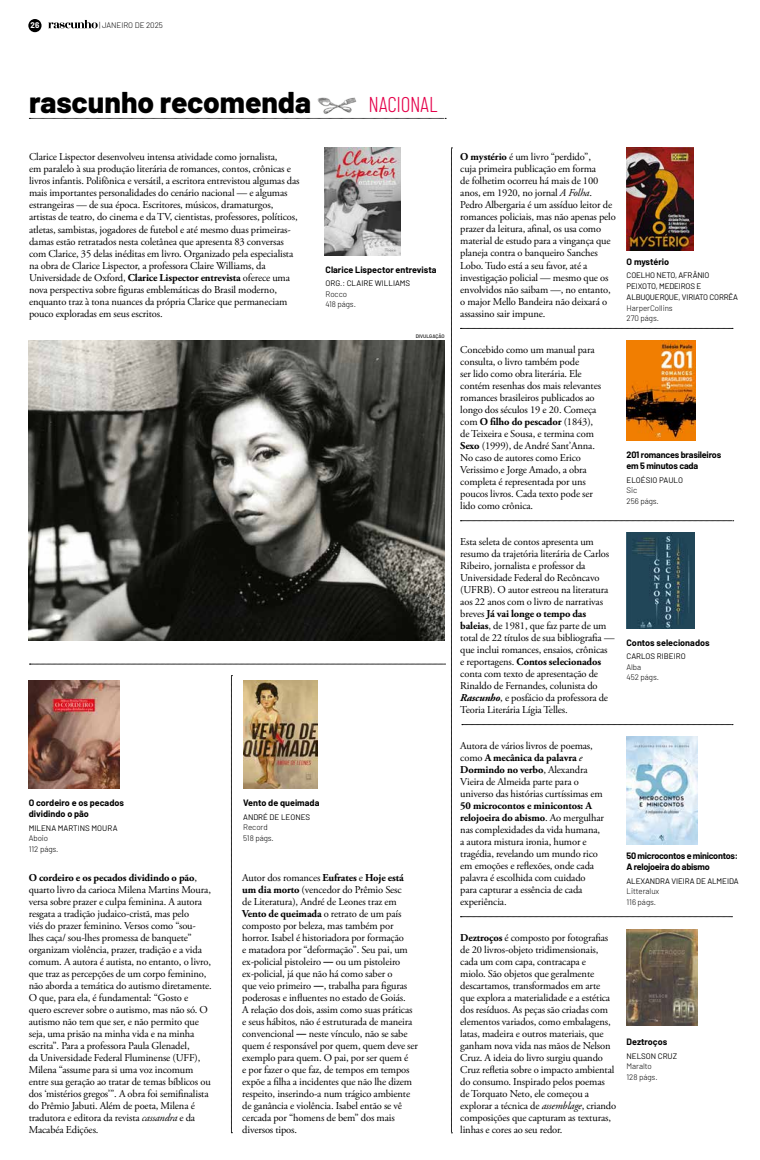
<style>
.page{position:relative;width:760px;height:1160px;background:#fff}
.page>*{position:absolute;margin:0;border:0;box-sizing:border-box;transform-origin:0 0}
.t1{font:800 30px "Barlow";letter-spacing:-.005em;color:#000}
.t2{font:300 21.4px "Barlow Condensed";letter-spacing:.005em;color:#e5004a}
.t3{font:10.5px/12px "Adobe Garamond Pro";letter-spacing:-.015em;color:#000}
.t4{font:700 9px/11px "Barlow";letter-spacing:-.005em;color:#000}
.t5{font:700 9px/11px "Barlow";letter-spacing:-.03em;color:#000}
.t6{font:8px/11px "Barlow";letter-spacing:-.01em;color:#000}
.t7{font:300 8px/10.5px "Barlow";letter-spacing:-.005em;color:#000}
.t8{font:700 8px "Barlow";color:#fff}
.t9{font:500 5px "Barlow";letter-spacing:-.005em;color:#000}
.s1{font-weight:700}
.s2{font-style:italic}
.s3{font-family:"Times New Roman"}
.s4{font-weight:700;font-style:italic}
</style>
<div class="page">
<img style="left:28px;top:681px;width:91px;height:108px">
<img style="left:626px;top:148px;width:67px;height:102px">
<img style="left:325px;top:148px;width:75px;height:108px">
<img style="left:243px;top:681px;width:75px;height:108px">
<svg style="left:29px;top:118px;width:417px;height:1px"></svg>
<img style="left:317px;top:97px;width:39px;height:17px">
<svg style="left:231px;top:675px;width:1px;height:458px"></svg>
<svg style="left:460px;top:520px;width:273px;height:1px"></svg>
<svg style="left:29px;top:664px;width:416px;height:1px"></svg>
<img style="left:626px;top:340px;width:69px;height:100px">
<img style="left:626px;top:532px;width:68px;height:96px">
<img style="left:626px;top:929px;width:71px;height:96px">
<img style="left:626px;top:736px;width:71px;height:108px">
<svg style="left:460px;top:916px;width:272px;height:1px"></svg>
<svg style="left:462px;top:724px;width:271px;height:1px"></svg>
<svg style="left:460px;top:328px;width:273px;height:1px"></svg>
<svg style="left:451px;top:148px;width:1px;height:985px"></svg>
<img style="left:29px;top:341px;width:415px;height:299px">
<svg style="left:48px;top:20px;width:50px;height:8px"></svg>
<div style="left:28px;top:19px;width:14px;height:13px;background:#000;border-radius:50%"></div>
<p class="t8" style="left:31px;top:20px;width:10px">26</p>
<p class="t7" style="left:99px;top:20px;width:65px">| JANEIRO DE 2025</p>
<h1 class="t1" style="left:29px;top:80px;width:284px">rascunho recomenda</h1>
<h2 class="t2" style="left:368px;top:89px;width:70px">NACIONAL</h2>
<p class="t3" style="left:29px;top:151px;width:272px">Clarice Lispector desenvolveu intensa atividade como jornalista,<br>em paralelo à sua produção literária de romances, contos, crônicas e livros infantis. Polifônica e versátil, a escritora entrevistou algumas das mais importantes personalidades do cenário nacional — e algumas estrangeiras — de sua época. Escritores, músicos, dramaturgos, artistas de teatro, do cinema e da TV, cientistas, professores, políticos, atletas, sambistas, jogadores de futebol e até mesmo duas primeiras&shy;damas estão retratados nesta coletânea que apresenta 83 conversas com Clarice, 35 delas inéditas em livro. Organizado pela especialista na obra de Clarice Lispector, a professora Claire Williams, da Universidade de Oxford, <span class="s1">Clarice Lispector entrevista</span> oferece uma nova perspectiva sobre figuras emblemáticas do Brasil moderno, enquanto traz à tona nuances da própria Clarice que permaneciam pouco exploradas em seus escritos.</p>
<p class="t4" style="left:325px;top:263px;width:112px">Clarice Lispector entrevista</p>
<p class="t6" style="left:325px;top:277px;width:86px">ORG.: CLAIRE WILLIAMS</p>
<p class="t7" style="left:325px;top:288px;width:32px">Rocco<br>418 págs.</p>
<p class="t9" style="left:416px;top:332px;width:30px">DIVULGAÇÃO</p>
<p class="t4" style="left:29px;top:796px;width:97px">O cordeiro e os pecados dividindo o pão</p>
<p class="t6" style="left:29px;top:821px;width:90px">MILENA MARTINS MOURA</p>
<p class="t7" style="left:29px;top:832px;width:31px">Aboio<br>112 págs.</p>
<p class="t4" style="left:243px;top:796px;width:78px">Vento de queimada</p>
<p class="t6" style="left:243px;top:810px;width:68px">ANDRÉ DE LEONES</p>
<p class="t7" style="left:243px;top:821px;width:32px">Record<br>518 págs.</p>
<p class="t3" style="left:29px;top:871px;width:184px"><span class="s1">O cordeiro e os pecados dividindo o pão</span>, quarto livro da carioca Milena Martins Moura, versa sobre prazer e culpa feminina. A autora resgata a tradição judaico-cristã, mas pelo<br>viés do prazer feminino. Versos como “sou&shy;lhes caça/ sou-lhes promessa de banquete” organizam violência, prazer, tradição e a vida comum. A autora é autista, no entanto, o livro, que traz as percepções de um corpo feminino, não aborda a temática do autismo diretamente.<br>O que, para ela, é fundamental: “Gosto e quero escrever sobre o autismo, mas não só. O autismo não tem que ser, e não permito que seja, uma prisão na minha vida e na minha escrita”. Para a professora Paula Glenadel,<br>da Universidade Federal Fluminense (UFF), Milena “assume para si uma voz incomum entre sua geração ao tratar de temas bíblicos ou dos ‘mistérios gregos’”. A obra foi semifinalista do Prêmio Jabuti. Além de poeta, Milena é tradutora e editora da revista <span class="s2">cassandra</span> e da Macabéa Edições.</p>
<p class="t3" style="left:242px;top:871px;width:177px">Autor dos romances <span class="s1">Eufrates</span> e <span class="s1">Hoje está um dia morto</span> (vencedor do Prêmio Sesc<br>de Literatura), André de Leones traz em <span class="s1">Vento de queimada</span> o retrato de um país composto por beleza, mas também por horror. Isabel é historiadora por formação<br>e matadora por “deformação”. Seu pai, um ex-policial pistoleiro <span class="s3">―</span> ou um pistoleiro ex-policial, já que não há como saber o<br>que veio primeiro <span class="s3">―</span>, trabalha para figuras poderosas e influentes no estado de Goiás.<br>A relação dos dois, assim como suas práticas e seus hábitos, não é estruturada de maneira convencional <span class="s3">―</span> neste vínculo, não se sabe quem é responsável por quem, quem deve ser exemplo para quem. O pai, por ser quem é<br>e por fazer o que faz, de tempos em tempos expõe a filha a incidentes que não lhe dizem respeito, inserindo-a num trágico ambiente de ganância e violência. Isabel então se vê cercada por “homens de bem” dos mais diversos tipos.</p>
<p class="t3" style="left:460px;top:151px;width:157px"><span class="s1">O mystério</span> é um livro “perdido”,<br>cuja primeira publicação em forma<br>de folhetim ocorreu há mais de 100 anos, em 1920, no jornal <span class="s2">A Folha</span>.<br>Pedro Albergaria é um assíduo leitor de romances policiais, mas não apenas pelo prazer da leitura, afinal, os usa como material de estudo para a vingança que planeja contra o banqueiro Sanches Lobo. Tudo está a seu favor, até a investigação policial — mesmo que os envolvidos não saibam —, no entanto, o major Mello Bandeira não deixará o assassino sair impune.</p>
<p class="t3" style="left:460px;top:343px;width:142px">Concebido como um manual para consulta, o livro também pode<br>ser lido como obra literária. Ele contém resenhas dos mais relevantes romances brasileiros publicados ao longo dos séculos 19 e 20. Começa com <span class="s1">O filho do pescador</span> (1843), de Teixeira e Sousa, e termina com<br><span class="s1">Sexo</span> (1999), de André Sant’Anna.<br>No caso de autores como Erico<br>Verissimo e Jorge Amado, a obra completa é representada por uns poucos livros. Cada texto pode ser lido como crônica.</p>
<p class="t3" style="left:460px;top:535px;width:156px">Esta seleta de contos apresenta um resumo da trajetória literária de Carlos Ribeiro, jornalista e professor da Universidade Federal do Recôncavo (UFRB). O autor estreou na literatura aos 22 anos com o livro de narrativas breves <span class="s1">Já vai longe o tempo das baleias</span>, de 1981, que faz parte de um total de 22 títulos de sua bibliografia — que inclui romances, ensaios, crônicas<br>e reportagens. <span class="s1">Contos selecionados </span>conta com texto de apresentação de Rinaldo de Fernandes, colunista do <span class="s4">Rascunho</span>, e posfácio da professora de Teoria Literária Lígia Telles.</p>
<p class="t3" style="left:460px;top:739px;width:144px">Autora de vários livros de poemas, como <span class="s1">A mecânica da palavra</span> <span class="s2">e<br></span><span class="s1">Dormindo no verbo</span>, Alexandra<br>Vieira de Almeida parte para o universo das histórias curtíssimas em</p>
<p class="t3" style="left:460px;top:799px;width:145px"><span class="s1">50 microcontos e minicontos: A relojoeira do abismo</span>. Ao mergulhar nas complexidades da vida humana, a autora mistura ironia, humor e tragédia, revelando um mundo rico em emoções e reflexões, onde cada palavra é escolhida com cuidado para capturar a essência de cada experiência.</p>
<p class="t3" style="left:460px;top:931px;width:157px"><span class="s1">Deztroços</span> é composto por fotografias de 20 livros-objeto tridimensionais, cada um com capa, contracapa e<br>miolo. São objetos que geralmente descartamos, transformados em arte que explora a materialidade e a estética dos resíduos. As peças são criadas com elementos variados, como embalagens, latas, madeira e outros materiais, que ganham nova vida nas mãos de Nelson Cruz. A ideia do livro surgiu quando Cruz refletia sobre o impacto ambiental do consumo. Inspirado pelos poemas de Torquato Neto, ele começou a explorar a técnica de <span class="s2">assemblage</span>, criando composições que capturam as texturas, linhas e cores ao seu redor.</p>
<p class="t4" style="left:626px;top:255px;width:44px">O mystério</p>
<p class="t6" style="left:626px;top:269px;width:113px">COELHO NETO, AFRÂNIO<br>PEIXOTO, MEDEIROS E<br>ALBUQUERQUE, VIRIATO CORRÊA</p>
<p class="t7" style="left:626px;top:302px;width:48px">HarperCollins<br>270 págs.</p>
<p class="t4" style="left:626px;top:448px;width:96px">201 romances brasileiros em 5 minutos cada</p>
<p class="t6" style="left:626px;top:474px;width:58px">ELOÉSIO PAULO</p>
<p class="t7" style="left:626px;top:484px;width:34px">Sic<br>256 págs.</p>
<p class="t4" style="left:626px;top:636px;width:85px">Contos selecionados</p>
<p class="t6" style="left:626px;top:650px;width:61px">CARLOS RIBEIRO</p>
<p class="t7" style="left:626px;top:661px;width:34px">Alba<br>452 págs.</p>
<p class="t5" style="left:626px;top:849px;width:113px">50 microcontos e minicontos:<br>A relojoeira do abismo</p>
<p class="t6" style="left:626px;top:874px;width:113px">ALEXANDRA VIEIRA DE ALMEIDA</p>
<p class="t7" style="left:626px;top:885px;width:34px">Litteralux<br>116 págs.</p>
<p class="t4" style="left:626px;top:1035px;width:42px">Deztroços</p>
<p class="t6" style="left:626px;top:1049px;width:52px">NELSON CRUZ</p>
<p class="t7" style="left:626px;top:1060px;width:33px">Maralto<br>128 págs.</p>
</div>
